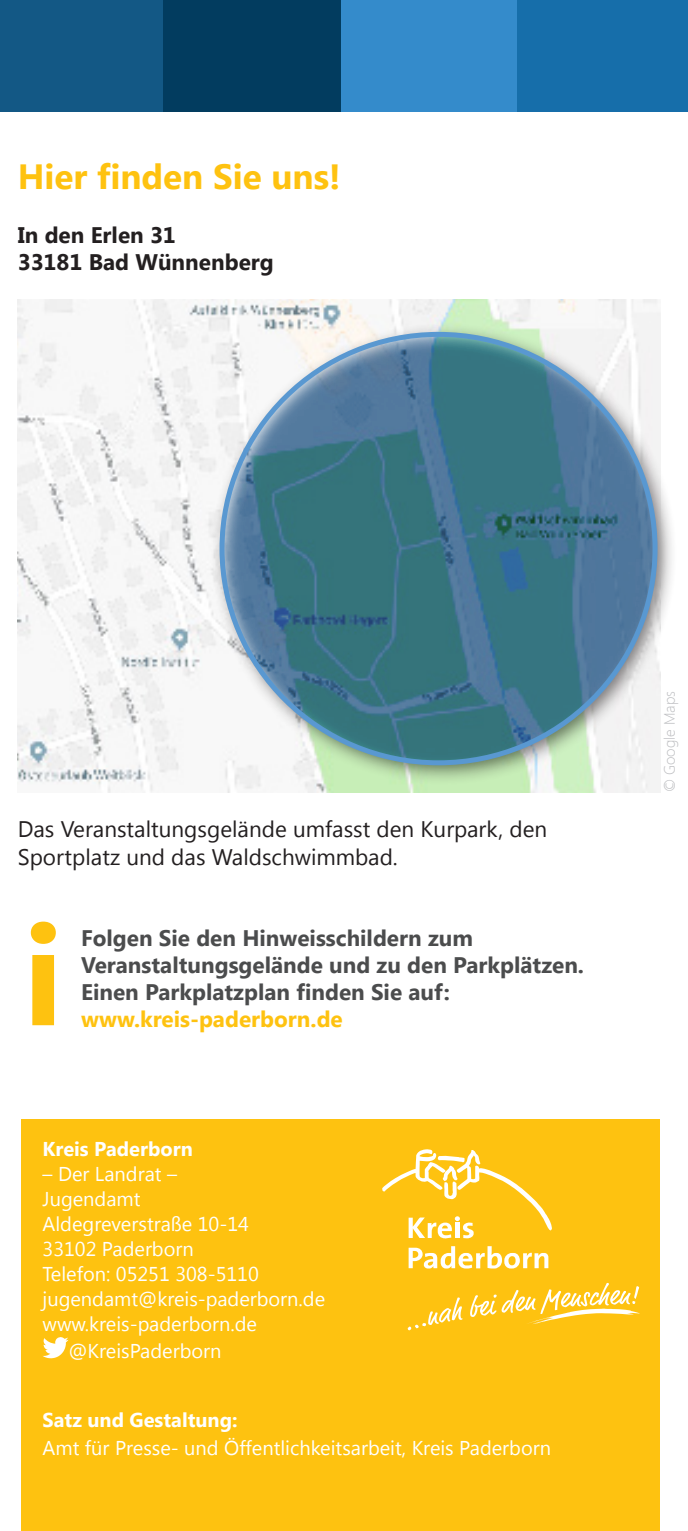
<style>
.page{position:relative;width:688px;height:1531px;background:#fff}
.page>*{position:absolute;margin:0;border:0;box-sizing:border-box;transform-origin:0 0}
.t1{font:700 140.5px "Segoe UI";color:#fec210}
.t2{font:700 35px "Segoe UI";color:#fec210}
.t3{font:700 22.5px/27px "Segoe UI";color:#4b4c4d}
.t4{font:22.5px/27px "Segoe UI";color:#231f20}
.t5{font:700 22.5px/27px "Segoe UI";color:#231f20}
.t6{font:700 22.5px "Segoe UI";color:#fec210}
.t7{font:20px/25px "Segoe UI";color:#fff}
.t8{font:700 20px "Segoe UI";color:#fff}
.t9{font:300 15px "Segoe UI";color:#bcbdc0}
</style>
<div class="page">
<div style="left:0;top:0;width:163px;height:111px;background:#135885"></div>
<div style="left:340px;top:0;width:177px;height:111px;background:#348bcb"></div>
<div style="left:163px;top:0;width:177px;height:111px;background:#023c5f"></div>
<div style="left:517px;top:0;width:170px;height:111px;background:#166eaa"></div>
<div style="left:21px;top:1120px;width:638px;height:411px;background:#fec210"></div>
<svg style="left:43px;top:1337px;width:25px;height:21px"></svg>
<img style="left:18px;top:299px;width:642px;height:493px">
<div style="left:209px;top:322px;width:468px;height:463px;background:#231f20;opacity:.49"></div>
<div style="left:219px;top:332px;width:448px;height:443px;background:#231f20;opacity:.16"></div>
<svg style="left:222px;top:334px;width:432px;height:429px;background:#41778c"></svg>
<svg style="left:408px;top:1246px;width:140px;height:22px"></svg>
<svg style="left:407px;top:1297px;width:55px;height:33px"></svg>
<svg style="left:470px;top:1283px;width:170px;height:41px"></svg>
<svg style="left:382px;top:1149px;width:169px;height:89px"></svg>
<h2 class="t2" style="left:18px;top:151px;width:324px">Hier finden Sie uns!</h2>
<p class="t5" style="left:18px;top:221px;width:257px">In den Erlen 31<br>33181 Bad Wünnenberg</p>
<p class="t4" style="left:18px;top:815px;width:531px">Das Veranstaltungsgelände umfasst den Kurpark, den<br>Sportplatz und das Waldschwimmbad.</p>
<h1 class="t1" style="left:23px;top:875px;width:41px">i</h1>
<p class="t3" style="left:81px;top:923px;width:504px">Folgen Sie den Hinweisschildern zum<br>Veranstaltungsgelände und zu den Parkplätzen.<br>Einen Parkplatzplan finden Sie auf:</p>
<p class="t6" style="left:81px;top:1002px;width:263px">www.kreis-paderborn.de</p>
<p class="t8" style="left:43px;top:1134px;width:152px">Kreis Paderborn</p>
<p class="t7" style="left:43px;top:1160px;width:284px">– Der Landrat –<br>Jugendamt<br>Aldegreverstraße 10-14<br>33102 Paderborn<br>Telefon: 05251 308-5110 jugendamt@kreis-paderborn.de www.kreis-paderborn.de</p>
<p class="t7" style="left:68px;top:1338px;width:154px">@KreisPaderborn</p>
<p class="t8" style="left:43px;top:1406px;width:196px">Satz und Gestaltung:</p>
<p class="t7" style="left:43px;top:1434px;width:510px">Amt für Presse- und Öffentlichkeitsarbeit, Kreis Paderborn</p>
<p class="t9" style="left:659px;top:792px;width:103px;rotate:-90deg">© Google Maps</p>
</div>
